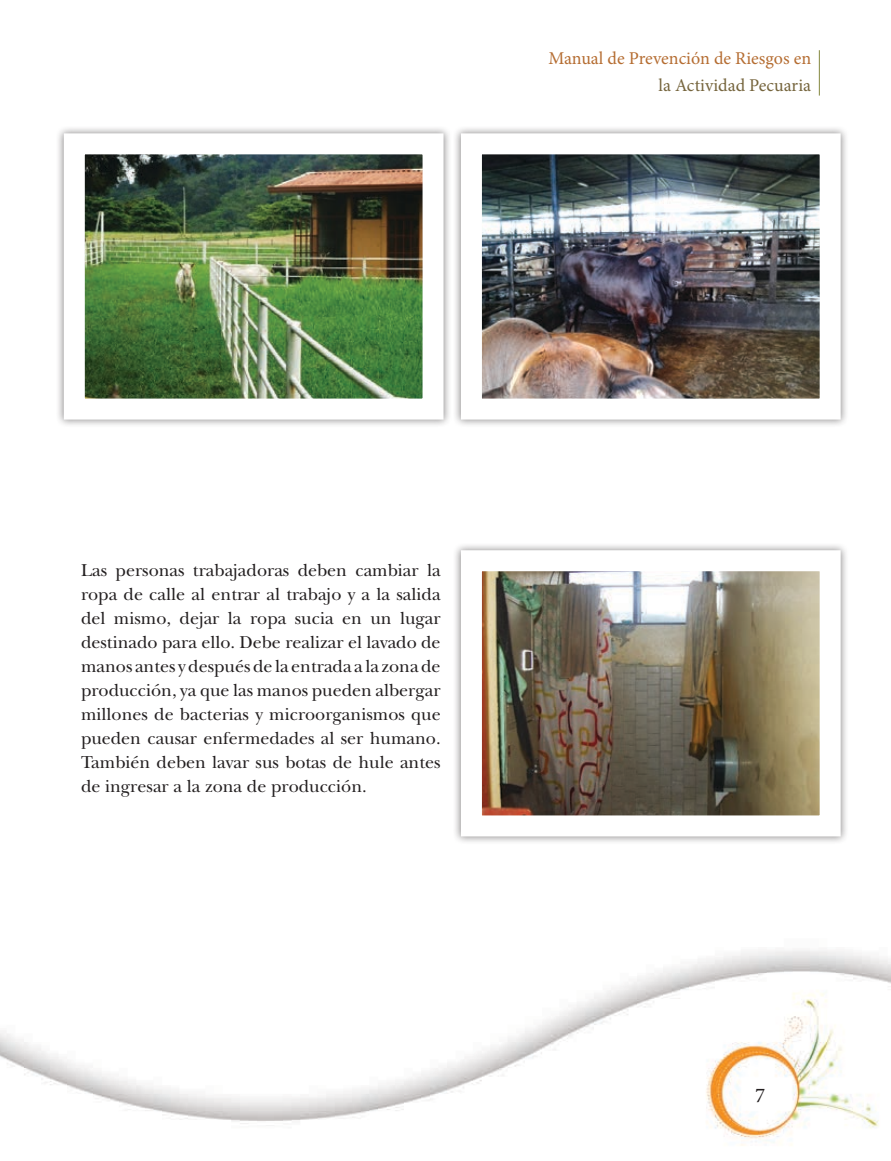
<style>
.page{position:relative;width:891px;height:1161px;background:#fff}
.page>*{position:absolute;margin:0;border:0;box-sizing:border-box;transform-origin:0 0}
.t1{font:21px "Minion Pro";color:#231f20}
.t2{font:18px/24px "New Baskerville Std";color:#231f20;text-align:justify}
.t3{font:18px "Minion Pro";color:#b56d32}
.t4{font:18px "Minion Pro";letter-spacing:.005em;color:#75643c}
</style>
<div class="page">
<img style="left:0;top:50px;width:891px;height:1096px">
<hr style="left:819px;top:50px;width:1px;height:46px;background:#84873e">
<div style="left:56px;top:125px;width:396px;height:303px;background:#231f20;opacity:.54"></div>
<img style="left:86px;top:155px;width:336px;height:243px">
<div style="left:453px;top:125px;width:396px;height:303px;background:#231f20;opacity:.54"></div>
<img style="left:483px;top:155px;width:336px;height:243px">
<div style="left:453px;top:542px;width:396px;height:302px;background:#231f20;opacity:.54"></div>
<img style="left:483px;top:572px;width:336px;height:242px">
<p class="t3" style="left:548px;top:47px;width:264px">Manual de Prevención de Riesgos en</p>
<p class="t4" style="left:658px;top:74px;width:154px">la Actividad Pecuaria</p>
<p class="t2" style="left:81px;top:559px;width:361px">Las personas trabajadoras deben cambiar la ropa de calle al entrar al trabajo y a la salida del mismo, dejar la ropa sucia en un lugar destinado para ello. Debe realizar el lavado de manos antes y después de la entrada a la zona de producción, ya que las manos pueden albergar millones de bacterias y microorganismos que pueden causar enfermedades al ser humano.<br>También deben lavar sus botas de hule antes de ingresar a la zona de producción.</p>
<p class="t1" style="left:755px;top:1081px;width:12px">7</p>
</div>
